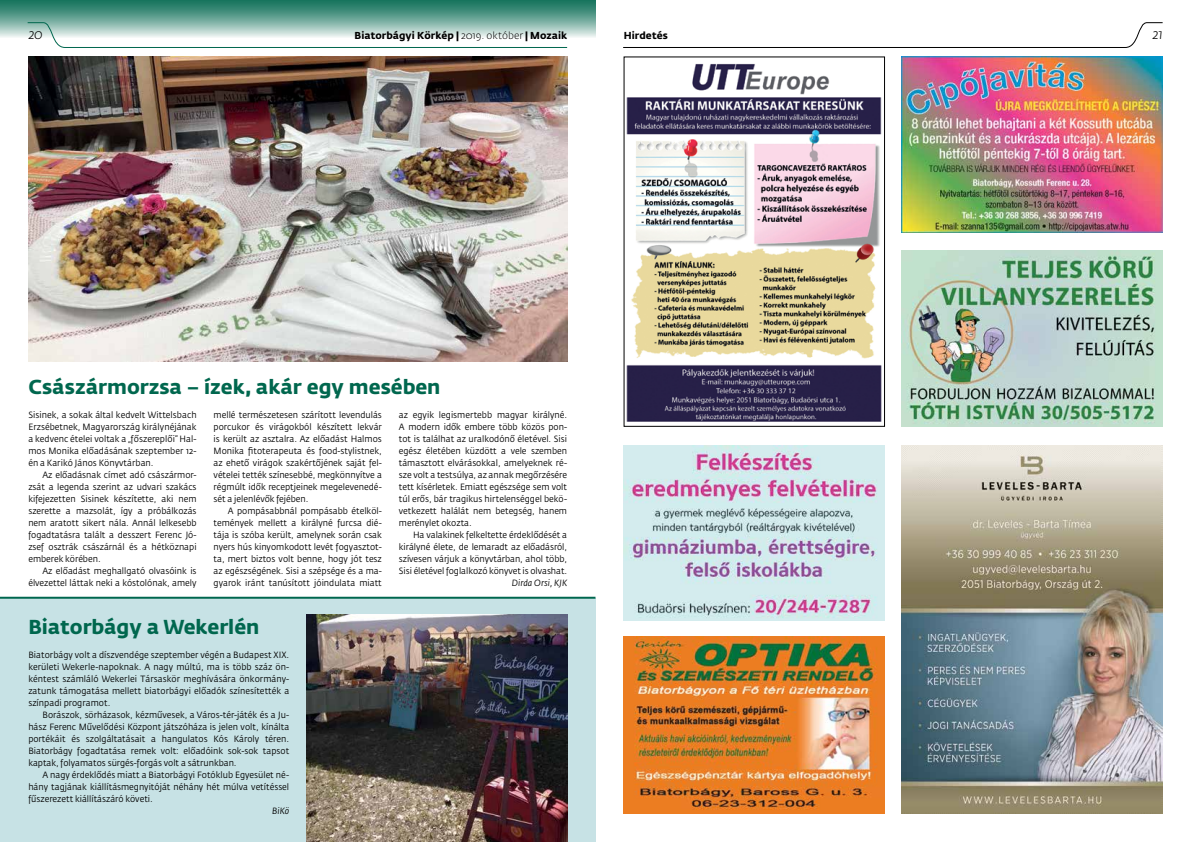
<style>
.page{position:relative;width:1191px;height:842px;background:#fff}
.page>*{position:absolute;margin:0;border:0;box-sizing:border-box;transform-origin:0 0}
.t1{font:700 20px "Fedra Sans Std";color:#00674e}
.t2{font:italic 300 14px "Fedra Sans Std";color:#000}
.t3{font:700 10px "Fedra Sans Std";letter-spacing:.005em;color:#000}
.t4{font:9px/12px "Fedra Sans Std";color:#000;text-align:justify;scale:.95 1}
.t5{font:italic 9px "Fedra Sans Std";letter-spacing:.005em;color:#000;scale:.95 1}
.s1{font-weight:300}
</style>
<div class="page">
<div style="left:0;top:599px;width:595px;height:243px;background:#c7e2e5"></div>
<svg style="left:623px;top:22px;width:540px;height:26px"></svg>
<img style="left:626px;top:63px;width:256px;height:359px">
<img style="left:901px;top:57px;width:261px;height:175px">
<img style="left:901px;top:251px;width:261px;height:176px">
<img style="left:624px;top:445px;width:261px;height:176px">
<img style="left:901px;top:445px;width:261px;height:369px">
<img style="left:624px;top:637px;width:260px;height:177px">
<svg style="left:0;top:0;width:595px;height:37px"></svg>
<svg style="left:27px;top:22px;width:541px;height:26px"></svg>
<img style="left:306px;top:614px;width:261px;height:228px">
<img style="left:28px;top:57px;width:539px;height:304px">
<hr style="left:0;top:597px;width:595px;height:2px;background:#00674e">
<h2 class="t2" style="left:28px;top:26px;width:16px">20</h2>
<p class="t3" style="left:354px;top:30px;width:214px">Biatorbágyi Körkép | <span class="s1">2019. október</span> | Mozaik</p>
<p class="t3" style="left:624px;top:30px;width:46px">Hirdetés</p>
<h2 class="t2" style="left:1152px;top:26px;width:12px">21</h2>
<h1 class="t1" style="left:28px;top:375px;width:414px">Császármorzsa – ízek, akár egy mesében</h1>
<p class="t4" style="left:28px;top:409px;width:179px">Sisinek, a sokak által kedvelt Wittelsbach Erzsébetnek, Magyarország királynéjának a kedvenc ételei voltak a „főszereplői” Hal&shy;mos Monika előadásának szeptember 12- én a Karikó János Könyvtárban.</p>
<p class="t4" style="left:28px;top:469px;width:179px;text-indent:14px">Az előadásnak címet adó császármor&shy;zsát a legenda szerint az udvari szakács kifejezetten Sisinek készítette, aki nem szerette a mazsolát, így a próbálkozás nem aratott sikert nála. Annál lelkesebb fogadtatásra talált a desszert Ferenc Jó&shy;zsef osztrák császárnál és a hétköznapi emberek körében.</p>
<p class="t4" style="left:28px;top:565px;width:179px;text-align:right">Az előadást meghallgató olvasóink is élvezettel láttak neki a kóstolónak, amely</p>
<p class="t4" style="left:214px;top:409px;width:179px">mellé természetesen szárított levendulás porcukor és virágokból készített lekvár is került az asztalra. Az előadást Halmos Monika fitoterapeuta és food-stylistnek, az ehető virágok szakértőjének saját fel&shy;vételei tették színesebbé, megkönnyítve a régmúlt idők receptjeinek megelevenedé&shy;sét a jelenlévők fejében.</p>
<p class="t4" style="left:214px;top:505px;width:179px;text-indent:14px">A pompásabbnál pompásabb ételköl&shy;temények mellett a királyné furcsa dié&shy;tája is szóba került, amelynek során csak nyers hús kinyomkodott levét fogyasztot&shy;ta, mert biztos volt benne, hogy jót tesz az egészségének. Sisi a szépsége és a ma&shy;gyarok iránt tanúsított jóindulata miatt</p>
<p class="t4" style="left:399px;top:409px;width:179px">az egyik legismertebb magyar királyné.<br>A modern idők embere több közös pon&shy;tot is találhat az uralkodónő életével. Sisi egész életében küzdött a vele szemben támasztott elvárásokkal, amelyeknek ré&shy;sze volt a testsúlya, az annak megőrzésére tett kísérletek. Emiatt egészsége sem volt túl erős, bár tragikus hirtelenséggel bekö&shy;vetkezett halálát nem betegség, hanem merénylet okozta.</p>
<p class="t4" style="left:399px;top:529px;width:179px;text-indent:14px">Ha valakinek felkeltette érdeklődését a királyné élete, de lemaradt az előadásról, szívesen várjuk a könyvtárban, ahol több, Sisi életével foglalkozó könyvet is olvashat.</p>
<p class="t5" style="left:512px;top:577px;width:60px">Dirda Orsi, KJK</p>
<h1 class="t1" style="left:28px;top:615px;width:233px">Biatorbágy a Wekerlén</h1>
<p class="t4" style="left:28px;top:649px;width:276px">Biatorbágy volt a díszvendége szeptember végén a Budapest XIX. kerületi Wekerle-napoknak. A nagy múltú, ma is több száz ön&shy;kéntest számláló Wekerlei Társaskör meghívására önkormány&shy;zatunk támogatása mellett biatorbágyi előadók színesítették a színpadi programot.</p>
<p class="t4" style="left:28px;top:709px;width:276px;text-indent:14px">Borászok, sörházasok, kézművesek, a Város-tér-játék és a Ju&shy;hász Ferenc Művelődési Központ játszóháza is jelen volt, kínálta portékáit és szolgáltatásait a hangulatos Kós Károly téren.<br>Biatorbágy fogadtatása remek volt: előadóink sok-sok tapsot kaptak, folyamatos sürgés-forgás volt a sátrunkban.</p>
<p class="t4" style="left:28px;top:769px;width:276px;text-indent:14px">A nagy érdeklődés miatt a Biatorbágyi Fotóklub Egyesület né&shy;hány tagjának kiállításmegnyitóját néhány hét múlva vetítéssel fűszerezett kiállítászáró követi.</p>
<p class="t5" style="left:272px;top:805px;width:19px">BiKö</p>
</div>
